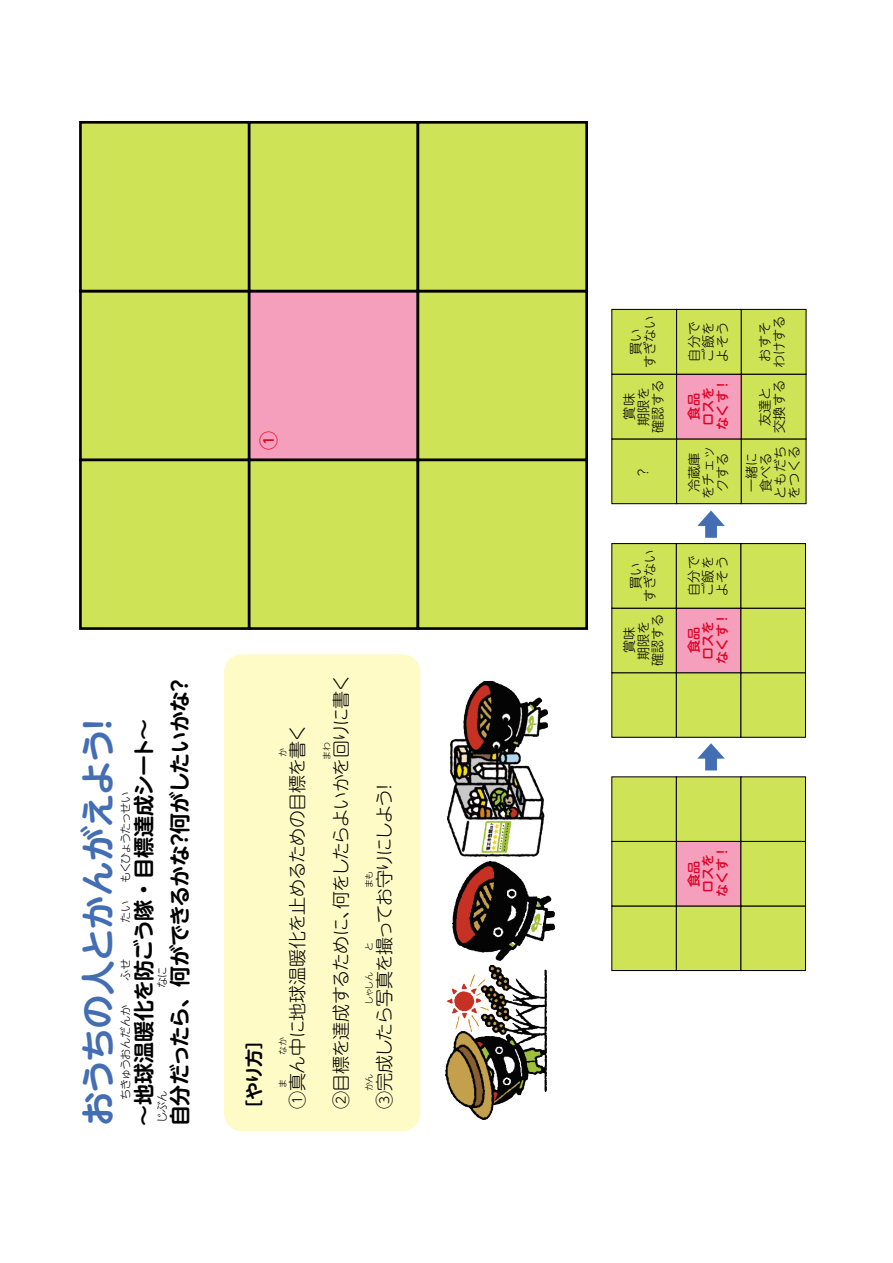
<style>
.page{position:relative;width:893px;height:1263px;background:#fff}
.page>*{position:absolute;margin:0;border:0;box-sizing:border-box;transform-origin:0 0}
.t1{font:700 34.65px "UD Shin M Go Pro De";letter-spacing:-.045em;color:#436eb3}
.t2{font:700 21px/36px "UD Shin M Go Pro De";letter-spacing:-.03em;color:#000}
.t3{font:500 19.05px "UD Shin M Go Pro";color:#df0023}
.t4{font:300 18px "UD Shin M Go Pro";letter-spacing:-.055em;color:#000}
.t5{font:300 18px "UD Shin M Go Pro";letter-spacing:-.02em;color:#000}
.t6{font:300 18px "UD Shin M Go Pro";letter-spacing:-.08em;color:#000}
.t7{font:700 18px "UD Shin M Go Pro De";color:#000}
.t8{font:300 13.2px/14.2px "UD Shin M Go Pro";color:#000;text-align:center}
.t9{font:500 13.2px/14.2px "UD Shin M Go Pro";color:#df0023;text-align:center}
.t10{font:300 13.05px/14.2px "UD Shin M Go Pro";color:#000;text-align:center}
.t11{font:500 13.05px/14.2px "UD Shin M Go Pro";color:#df0023;text-align:center}
.t12{font:300 11.25px "UD Shin M Go Pro";letter-spacing:-.06em;color:#000}
.t13{font:300 11.25px "UD Shin M Go Pro";letter-spacing:-.08em;color:#000}
.t14{font:300 11.25px "UD Shin M Go Pro";letter-spacing:-.12em;color:#000}
.t15{font:300 9px "UD Shin M Go Pro";letter-spacing:-.07em;color:#000}
</style>
<div class="page">
<div style="left:224px;top:654px;width:196px;height:477px;background:#fffbc6;border-radius:18px"></div>
<div style="left:612px;top:439px;width:65px;height:65px;background:#cee355"></div>
<div style="left:611px;top:438px;width:66px;height:66px;border:1px solid #000"></div>
<div style="left:612px;top:374px;width:65px;height:65px;background:#cee355"></div>
<div style="left:612px;top:309px;width:65px;height:65px;background:#cee355"></div>
<div style="left:611px;top:309px;width:66px;height:66px;border:1px solid #000"></div>
<div style="left:677px;top:439px;width:64px;height:65px;background:#cee355"></div>
<div style="left:676px;top:438px;width:66px;height:66px;border:1px solid #000"></div>
<div style="left:677px;top:374px;width:64px;height:65px;background:#f59fbc"></div>
<div style="left:676px;top:374px;width:66px;height:65px;border:1px solid #000"></div>
<div style="left:677px;top:309px;width:64px;height:65px;background:#cee355"></div>
<div style="left:676px;top:309px;width:66px;height:66px;border:1px solid #000"></div>
<div style="left:741px;top:439px;width:65px;height:65px;background:#cee355"></div>
<div style="left:741px;top:438px;width:66px;height:66px;border:1px solid #000"></div>
<div style="left:741px;top:374px;width:65px;height:65px;background:#cee355"></div>
<div style="left:741px;top:309px;width:65px;height:65px;background:#cee355"></div>
<div style="left:741px;top:309px;width:66px;height:66px;border:1px solid #000"></div>
<div style="left:612px;top:673px;width:64px;height:64px;background:#cee355"></div>
<div style="left:611px;top:672px;width:66px;height:66px;border:1px solid #000"></div>
<div style="left:612px;top:608px;width:64px;height:65px;background:#cee355"></div>
<div style="left:611px;top:608px;width:66px;height:65px;border:1px solid #000"></div>
<div style="left:612px;top:544px;width:64px;height:64px;background:#cee355"></div>
<div style="left:611px;top:543px;width:66px;height:66px;border:1px solid #000"></div>
<div style="left:676px;top:673px;width:65px;height:64px;background:#cee355"></div>
<div style="left:676px;top:672px;width:65px;height:66px;border:1px solid #000"></div>
<div style="left:676px;top:608px;width:65px;height:65px;background:#f59fbc"></div>
<div style="left:676px;top:608px;width:65px;height:65px;border:1px solid #000"></div>
<div style="left:676px;top:544px;width:65px;height:64px;background:#cee355"></div>
<div style="left:676px;top:543px;width:65px;height:66px;border:1px solid #000"></div>
<div style="left:741px;top:673px;width:64px;height:64px;background:#cee355"></div>
<div style="left:740px;top:672px;width:66px;height:66px;border:1px solid #000"></div>
<div style="left:741px;top:608px;width:64px;height:65px;background:#cee355"></div>
<div style="left:740px;top:608px;width:66px;height:65px;border:1px solid #000"></div>
<div style="left:741px;top:544px;width:64px;height:64px;background:#cee355"></div>
<div style="left:740px;top:543px;width:66px;height:66px;border:1px solid #000"></div>
<svg style="left:697px;top:743px;width:28px;height:27px"></svg>
<svg style="left:697px;top:510px;width:28px;height:28px"></svg>
<div style="left:612px;top:906px;width:64px;height:64px;background:#cee355"></div>
<div style="left:611px;top:905px;width:66px;height:66px;border:1px solid #000"></div>
<div style="left:612px;top:841px;width:64px;height:65px;background:#cee355"></div>
<div style="left:612px;top:777px;width:64px;height:64px;background:#cee355"></div>
<div style="left:676px;top:906px;width:65px;height:64px;background:#cee355"></div>
<div style="left:676px;top:905px;width:65px;height:66px;border:1px solid #000"></div>
<div style="left:676px;top:841px;width:65px;height:65px;background:#f59fbc"></div>
<div style="left:676px;top:841px;width:65px;height:65px;border:1px solid #000"></div>
<div style="left:676px;top:777px;width:65px;height:64px;background:#cee355"></div>
<div style="left:676px;top:776px;width:65px;height:66px;border:1px solid #000"></div>
<div style="left:741px;top:906px;width:64px;height:64px;background:#cee355"></div>
<div style="left:740px;top:905px;width:66px;height:66px;border:1px solid #000"></div>
<div style="left:741px;top:841px;width:64px;height:65px;background:#cee355"></div>
<div style="left:740px;top:841px;width:66px;height:65px;border:1px solid #000"></div>
<div style="left:741px;top:777px;width:64px;height:64px;background:#cee355"></div>
<div style="left:740px;top:776px;width:66px;height:66px;border:1px solid #000"></div>
<div style="left:80px;top:460px;width:169px;height:168px;background:#cee355"></div>
<div style="left:79px;top:458px;width:171px;height:172px;border:3px solid #000"></div>
<div style="left:80px;top:291px;width:169px;height:169px;background:#cee355"></div>
<div style="left:79px;top:290px;width:171px;height:171px;border:3px solid #000"></div>
<div style="left:80px;top:122px;width:169px;height:169px;background:#cee355"></div>
<div style="left:79px;top:121px;width:171px;height:171px;border:3px solid #000"></div>
<div style="left:249px;top:460px;width:169px;height:168px;background:#cee355"></div>
<div style="left:248px;top:458px;width:171px;height:172px;border:3px solid #000"></div>
<div style="left:249px;top:291px;width:169px;height:169px;background:#f59fbc"></div>
<div style="left:248px;top:290px;width:171px;height:171px;border:3px solid #000"></div>
<div style="left:249px;top:122px;width:169px;height:169px;background:#cee355"></div>
<div style="left:248px;top:121px;width:171px;height:171px;border:3px solid #000"></div>
<div style="left:418px;top:460px;width:169px;height:168px;background:#cee355"></div>
<div style="left:417px;top:458px;width:171px;height:172px;border:3px solid #000"></div>
<div style="left:418px;top:291px;width:169px;height:169px;background:#cee355"></div>
<div style="left:417px;top:290px;width:171px;height:171px;border:3px solid #000"></div>
<div style="left:418px;top:122px;width:169px;height:169px;background:#cee355"></div>
<div style="left:417px;top:121px;width:171px;height:171px;border:3px solid #000"></div>
<img style="left:445px;top:966px;width:102px;height:153px">
<img style="left:448px;top:681px;width:100px;height:175px">
<img style="left:453px;top:862px;width:101px;height:99px">
<h3 class="t3" style="left:253px;top:450px;width:21px;rotate:-90deg">①</h3>
<h3 class="t4" style="left:326px;top:1109px;width:437px;rotate:-90deg">②目標を達成するために、何をしたらよいかを回りに書く</h3>
<h2 class="t2" style="left:125px;top:1126px;width:453px;rotate:-90deg">～地球温暖化を防ごう隊・目標達成シート～<br>自分だったら、何ができるかな？何がしたいかな？</h2>
<h1 class="t1" style="left:70px;top:1126px;width:421px;rotate:-90deg">おうちの人とかんがえよう！</h1>
<h3 class="t5" style="left:283px;top:1109px;width:386px;rotate:-90deg">①真ん中に地球温暖化を止めるための目標を書く</h3>
<p class="t15" style="left:275px;top:757px;width:10px;rotate:-90deg">か</p>
<p class="t15" style="left:319px;top:760px;width:19px;rotate:-90deg">まわ</p>
<p class="t14" style="left:116px;top:883px;width:93px;rotate:-90deg">もくひょうたっせい</p>
<p class="t13" style="left:116px;top:923px;width:23px;rotate:-90deg">たい</p>
<p class="t13" style="left:116px;top:981px;width:24px;rotate:-90deg">ふせ</p>
<p class="t13" style="left:153px;top:988px;width:23px;rotate:-90deg">なに</p>
<p class="t12" style="left:116px;top:1100px;width:96px;rotate:-90deg">ちきゅうおんだんか</p>
<p class="t15" style="left:275px;top:1055px;width:19px;rotate:-90deg">なか</p>
<h3 class="t7" style="left:239px;top:1118px;width:89px;rotate:-90deg">［やり方］</h3>
<p class="t15" style="left:275px;top:1088px;width:10px;rotate:-90deg">ま</p>
<p class="t13" style="left:153px;top:1123px;width:35px;rotate:-90deg">じぶん</p>
<h3 class="t6" style="left:370px;top:1109px;width:332px;rotate:-90deg">③完成したら写真を撮ってお守りにしよう！</h3>
<p class="t15" style="left:362px;top:888px;width:19px;rotate:-90deg">まも</p>
<p class="t15" style="left:362px;top:951px;width:10px;rotate:-90deg">と</p>
<p class="t15" style="left:362px;top:1004px;width:34px;rotate:-90deg">しゃしん</p>
<p class="t15" style="left:362px;top:1091px;width:19px;rotate:-90deg">かん</p>
<p class="t8" style="left:628px;top:368px;width:54px;rotate:-90deg">買い<br>すぎない</p>
<p class="t8" style="left:686px;top:362px;width:41px;text-align:justify;rotate:-90deg">自分でご飯をよそう</p>
<p class="t8" style="left:757px;top:368px;width:54px;rotate:-90deg">おすそわけする</p>
<p class="t9" style="left:686px;top:430px;width:48px;rotate:-90deg">食品<br>ロスをなくす !</p>
<p class="t8" style="left:757px;top:433px;width:54px;rotate:-90deg">友達と交換する</p>
<p class="t8" style="left:621px;top:433px;width:54px;rotate:-90deg">賞味<br>期限を確認する</p>
<p class="t8" style="left:635px;top:476px;width:9px;rotate:-90deg">?</p>
<p class="t8" style="left:686px;top:499px;width:54px;rotate:-90deg">冷蔵庫をチェックする</p>
<p class="t8" style="left:744px;top:499px;width:54px;rotate:-90deg">一緒に食べるともだちをつくる</p>
<p class="t10" style="left:628px;top:602px;width:54px;rotate:-90deg">買い<br>すぎない</p>
<p class="t10" style="left:686px;top:596px;width:41px;text-align:justify;rotate:-90deg">自分でご飯をよそう</p>
<p class="t11" style="left:686px;top:664px;width:48px;rotate:-90deg">食品<br>ロスをなくす !</p>
<p class="t10" style="left:621px;top:666px;width:54px;rotate:-90deg">賞味<br>期限を確認する</p>
<p class="t11" style="left:686px;top:897px;width:48px;rotate:-90deg">食品<br>ロスをなくす !</p>
</div>
